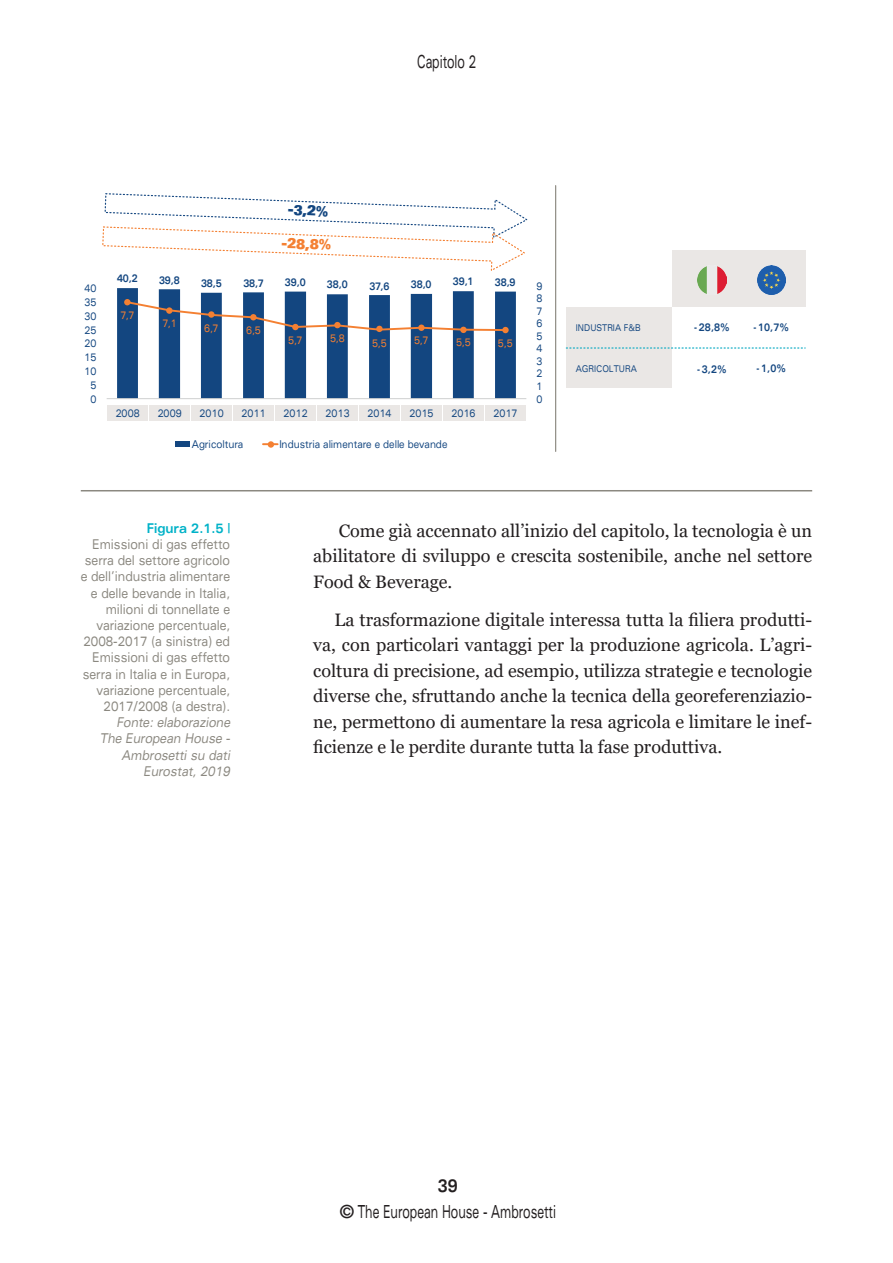
<style>
.page{position:relative;width:893px;height:1263px;background:#fff}
.page>*{position:absolute;margin:0;border:0;box-sizing:border-box;transform-origin:0 0}
.Testo{font:18px/25.5px "Georgia";color:#231f20;text-align:justify}
.t1{font:expanded 18px "Univers LT Std";color:#231f20}
.t2{font:expanded 18px "Univers LT Std";color:#231f20;scale:.56 1}
.t3{font:700 expanded 18px "Univers LT Std";color:#231f20;scale:.75 1}
.t4{font:900 expanded 14.25px "Univers LT";color:#f48032;scale:.75 1}
.t5{font:900 expanded 14.25px "Univers LT";color:#134680;scale:.75 1}
.t6{font:expanded 13.5px/16.2px "Univers LT Std";color:#8b8880;text-align:right;scale:.75 1}
.t7{font:italic expanded 13.5px/16.2px "Univers LT Std";color:#8b8880;text-align:right;scale:.75 1}
.t8{font:700 expanded 13.5px "Univers LT Std";color:#00b2c8;scale:.81 1}
.t9{font:expanded 10.8px "Univers LT Std";letter-spacing:-.01em;color:#134680;scale:.75 1}
.t10{font:700 expanded 10.8px "Univers LT Std";letter-spacing:-.01em;color:#134680;scale:.75 1}
.t11{font:expanded 10.8px "Univers LT Std";color:#f48032;scale:.75 1}
.t12{font:expanded 9.3px "Univers LT Std";letter-spacing:.005em;color:#134680;scale:.75 1}
.s1{font-style:italic}
</style>
<div class="page">
<hr style="left:107px;top:398px;width:419px;height:1px;background:#cfd1d0">
<svg style="left:117px;top:288px;width:399px;height:111px"></svg>
<div style="left:444px;top:405px;width:40px;height:16px;background:#eae7e5"></div>
<div style="left:402px;top:405px;width:40px;height:16px;background:#eae7e5"></div>
<div style="left:360px;top:405px;width:40px;height:16px;background:#eae7e5"></div>
<div style="left:318px;top:405px;width:40px;height:16px;background:#eae7e5"></div>
<div style="left:276px;top:405px;width:40px;height:16px;background:#eae7e5"></div>
<div style="left:233px;top:405px;width:41px;height:16px;background:#eae7e5"></div>
<div style="left:191px;top:405px;width:40px;height:16px;background:#eae7e5"></div>
<div style="left:149px;top:405px;width:40px;height:16px;background:#eae7e5"></div>
<div style="left:107px;top:405px;width:40px;height:16px;background:#eae7e5"></div>
<div style="left:486px;top:405px;width:40px;height:16px;background:#eae7e5"></div>
<div style="left:566px;top:307px;width:105px;height:80px;background:#eae7e5"></div>
<div style="left:175px;top:441px;width:15px;height:6px;background:#134680"></div>
<svg style="left:263px;top:443px;width:15px;height:2px"></svg>
<div style="left:672px;top:250px;width:133px;height:56px;background:#eae7e5"></div>
<svg style="left:102px;top:193px;width:426px;height:78px"></svg>
<img style="left:698px;top:266px;width:28px;height:28px">
<img style="left:757px;top:266px;width:29px;height:28px">
<div style="left:460px;top:327px;width:7px;height:6px;background:#f48032;border-radius:50%"></div>
<div style="left:418px;top:325px;width:7px;height:6px;background:#f48032;border-radius:50%"></div>
<div style="left:376px;top:326px;width:7px;height:6px;background:#f48032;border-radius:50%"></div>
<div style="left:334px;top:322px;width:7px;height:6px;background:#f48032;border-radius:50%"></div>
<div style="left:292px;top:324px;width:7px;height:6px;background:#f48032;border-radius:50%"></div>
<div style="left:250px;top:314px;width:7px;height:6px;background:#f48032;border-radius:50%"></div>
<svg style="left:208px;top:311px;width:7px;height:7px"></svg>
<div style="left:166px;top:307px;width:7px;height:7px;background:#f48032;border-radius:50%"></div>
<div style="left:124px;top:299px;width:7px;height:6px;background:#f48032;border-radius:50%"></div>
<div style="left:502px;top:327px;width:7px;height:6px;background:#f48032;border-radius:50%"></div>
<div style="left:268px;top:441px;width:6px;height:7px;background:#f48032;border-radius:50%"></div>
<hr style="left:555px;top:186px;width:1px;height:265px;background:#8b8880">
<svg style="left:566px;top:347px;width:239px;height:2px"></svg>
<hr style="left:81px;top:490px;width:731px;height:1px;background:#8b8880">
<p class="t2" style="left:389px;top:51px;width:208px">Executive Summary</p>
<p class="t2" style="left:417px;top:51px;width:108px">Capitolo 2</p>
<p class="t5" style="left:289px;top:201px;width:55px;rotate:3deg">-3,2%</p>
<p class="t4" style="left:282px;top:234px;width:67px;rotate:2deg">-28,8%</p>
<p class="t9" style="left:85px;top:282px;width:17px">40</p>
<p class="t9" style="left:85px;top:296px;width:17px">35</p>
<p class="t9" style="left:85px;top:310px;width:17px">30</p>
<p class="t9" style="left:85px;top:323px;width:17px">25</p>
<p class="t9" style="left:85px;top:337px;width:17px">20</p>
<p class="t9" style="left:85px;top:351px;width:17px">15</p>
<p class="t10" style="left:117px;top:272px;width:29px">40,2</p>
<p class="t10" style="left:159px;top:274px;width:29px">39,8</p>
<p class="t10" style="left:201px;top:277px;width:29px">38,5</p>
<p class="t10" style="left:243px;top:277px;width:29px">38,7</p>
<p class="t10" style="left:285px;top:276px;width:29px">39,0</p>
<p class="t10" style="left:327px;top:278px;width:29px">38,0</p>
<p class="t10" style="left:369px;top:280px;width:28px">37,6</p>
<p class="t10" style="left:411px;top:278px;width:29px">38,0</p>
<p class="t10" style="left:453px;top:275px;width:29px">39,1</p>
<p class="t10" style="left:495px;top:276px;width:29px">38,9</p>
<p class="t11" style="left:121px;top:309px;width:20px">7,7</p>
<p class="t11" style="left:163px;top:317px;width:20px">7,1</p>
<p class="t11" style="left:204px;top:322px;width:21px">6,7</p>
<p class="t11" style="left:246px;top:324px;width:21px">6,5</p>
<p class="t11" style="left:288px;top:334px;width:21px">5,7</p>
<p class="t11" style="left:330px;top:332px;width:21px">5,8</p>
<p class="t11" style="left:372px;top:336px;width:21px">5,5</p>
<p class="t11" style="left:414px;top:334px;width:21px">5,7</p>
<p class="t11" style="left:456px;top:336px;width:21px">5,5</p>
<p class="t11" style="left:498px;top:337px;width:21px">5,5</p>
<p class="t9" style="left:536px;top:279px;width:10px">9</p>
<p class="t9" style="left:536px;top:292px;width:10px">8</p>
<p class="t9" style="left:536px;top:304px;width:10px">7</p>
<p class="t9" style="left:536px;top:317px;width:10px">6</p>
<p class="t9" style="left:536px;top:330px;width:10px">5</p>
<p class="t9" style="left:536px;top:342px;width:10px">4</p>
<p class="t9" style="left:536px;top:355px;width:10px">3</p>
<p class="t9" style="left:85px;top:365px;width:17px">10</p>
<p class="t9" style="left:536px;top:367px;width:10px">2</p>
<p class="t12" style="left:576px;top:322px;width:88px">INDUSTRIA F&amp;B</p>
<p class="t12" style="left:576px;top:363px;width:83px">AGRICOLTURA</p>
<p class="t10" style="left:694px;top:321px;width:49px">- 28,8%</p>
<p class="t10" style="left:754px;top:321px;width:49px">- 10,7%</p>
<p class="t10" style="left:697px;top:363px;width:41px">- 3,2%</p>
<p class="t10" style="left:757px;top:362px;width:41px">- 1,0%</p>
<p class="t9" style="left:90px;top:379px;width:10px">5</p>
<p class="t9" style="left:536px;top:380px;width:10px">1</p>
<p class="t9" style="left:90px;top:392px;width:10px">0</p>
<p class="t9" style="left:536px;top:392px;width:10px">0</p>
<p class="t9" style="left:116px;top:407px;width:34px">2008</p>
<p class="t9" style="left:158px;top:407px;width:34px">2009</p>
<p class="t9" style="left:200px;top:407px;width:34px">2010</p>
<p class="t9" style="left:242px;top:407px;width:34px">2011</p>
<p class="t9" style="left:284px;top:407px;width:34px">2012</p>
<p class="t9" style="left:326px;top:407px;width:34px">2013</p>
<p class="t9" style="left:368px;top:407px;width:34px">2014</p>
<p class="t9" style="left:410px;top:407px;width:34px">2015</p>
<p class="t9" style="left:452px;top:407px;width:34px">2016</p>
<p class="t9" style="left:494px;top:407px;width:34px">2017</p>
<p class="t9" style="left:192px;top:438px;width:70px">Agricoltura</p>
<p class="t9" style="left:279px;top:438px;width:226px">Industria alimentare e delle bevande</p>
<p class="t8" style="left:147px;top:520px;width:104px">Figura 2.1.5 |</p>
<p class="t6" style="left:81px;top:536px;width:201px">Emissioni di gas effetto serra del settore agricolo e dell’industria alimentare e delle bevande in Italia, milioni di tonnellate e variazione percentuale,<br>2008-2017 (a sinistra) ed<br>Emissioni di gas effetto serra in Italia e in Europa, variazione percentuale,<br>2017/2008 (a destra).<br><span class="s1">Fonte: elaborazione<br>The European House -</span></p>
<p class="t7" style="left:122px;top:747px;width:146px">Ambrosetti su dati<br>Eurostat, 2019</p>
<p class="Testo" style="left:313px;top:518px;width:500px;text-indent:25px">Come già accennato all’inizio del capitolo, la tecnologia è un abilitatore di sviluppo e crescita sostenibile, anche nel settore Food &amp; Beverage.</p>
<p class="Testo" style="left:313px;top:607px;width:500px;text-indent:21px">La trasformazione digitale interessa tutta la filiera produtti&shy;va, con particolari vantaggi per la produzione agricola. L’agri&shy;coltura di precisione, ad esempio, utilizza strategie e tecnologie diverse che, sfruttando anche la tecnica della georeferenziazio&shy;ne, permettono di aumentare la resa agricola e limitare le inef&shy;ficienze e le perdite durante tutta la fase produttiva.</p>
<p class="t3" style="left:438px;top:1175px;width:28px">39</p>
<p class="t1" style="left:340px;top:1201px;width:218px">© The European House - Ambrosetti</p>
</div>
